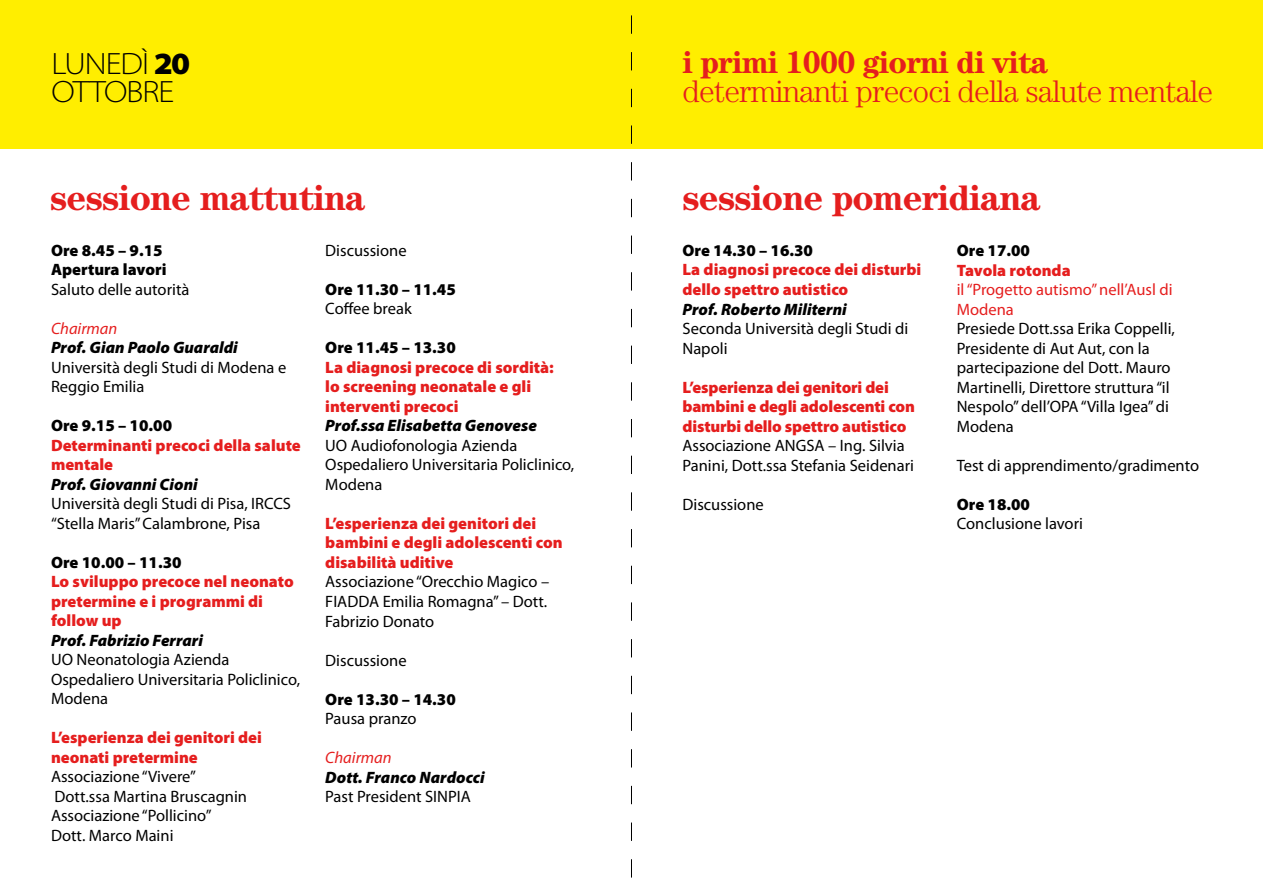
<style>
.page{position:relative;width:1263px;height:893px;background:#fff}
.page>*{position:absolute;margin:0;border:0;box-sizing:border-box;transform-origin:0 0}
.t1{font:700 36px "Century Std";letter-spacing:-.025em;color:#e51e1e}
.t2{font:300 31.35px "Century Std";letter-spacing:-.025em;color:#e51e1e}
.t3{font:700 31.35px "Century Std";letter-spacing:-.025em;color:#e51e1e}
.t4{font:300 semi-expanded 30.9px/27.8px "Myriad Pro";letter-spacing:-.03em;color:#000}
.t5{font:16.5px/19.5px "Myriad Pro";color:#000}
.t6{font:900 16.5px/19.5px "Myriad Pro";color:#e51e1e}
.t7{font:italic 900 16.5px "Myriad Pro";color:#000}
.t8{font:900 16.5px/19.5px "Myriad Pro";color:#000}
.t9{font:16.5px/19.5px "Myriad Pro";color:#e51e1e}
.t10{font:italic 16.5px "Myriad Pro";color:#e51e1e}
.s1{font-weight:900}
</style>
<div class="page">
<div style="left:0;top:0;width:1263px;height:149px;background:#fe0"></div>
<svg style="left:631px;top:15px;width:1px;height:863px"></svg>
<h3 class="t4" style="left:51px;top:50px;width:140px">LUNEDÌ <span class="s1">20<br></span>OTTOBRE</h3>
<h2 class="t3" style="left:682px;top:43px;width:367px">i primi 1000 giorni di vita</h2>
<h2 class="t2" style="left:682px;top:73px;width:532px">determinanti precoci della salute mentale</h2>
<h1 class="t1" style="left:50px;top:176px;width:317px">sessione mattutina</h1>
<h1 class="t1" style="left:682px;top:176px;width:359px">sessione pomeridiana</h1>
<p class="t8" style="left:51px;top:240px;width:117px">Ore 8.45 – 9.15<br>Apertura lavori</p>
<p class="t5" style="left:51px;top:279px;width:140px">Saluto delle autorità</p>
<p class="t10" style="left:51px;top:318px;width:68px">Chairman</p>
<p class="t7" style="left:51px;top:337px;width:188px">Prof. Gian Paolo Guaraldi</p>
<p class="t5" style="left:51px;top:357px;width:237px">Università degli Studi di Modena e<br>Reggio Emilia</p>
<p class="t8" style="left:51px;top:415px;width:123px">Ore 9.15 – 10.00</p>
<p class="t6" style="left:51px;top:435px;width:251px">Determinanti precoci della salute mentale</p>
<p class="t7" style="left:51px;top:473px;width:148px">Prof. Giovanni Cioni</p>
<p class="t5" style="left:51px;top:494px;width:242px">Università degli Studi di Pisa, IRCCS “Stella Maris” Calambrone, Pisa</p>
<p class="t8" style="left:51px;top:552px;width:132px">Ore 10.00 – 11.30</p>
<p class="t6" style="left:51px;top:571px;width:244px">Lo sviluppo precoce nel neonato pretermine e i programmi di follow up</p>
<p class="t7" style="left:51px;top:629px;width:154px">Prof. Fabrizio Ferrari</p>
<p class="t5" style="left:51px;top:650px;width:251px">UO Neonatologia Azienda<br>Ospedaliero Universitaria Policlinico,<br>Modena</p>
<p class="t6" style="left:51px;top:727px;width:212px">L’esperienza dei genitori dei neonati pretermine</p>
<p class="t5" style="left:51px;top:767px;width:198px">Associazione “Vivere”<br>Dott.ssa Martina Bruscagnin<br>Associazione “Pollicino”<br>Dott. Marco Maini</p>
<p class="t5" style="left:325px;top:240px;width:83px">Discussione</p>
<p class="t8" style="left:325px;top:279px;width:132px">Ore 11.30 – 11.45</p>
<p class="t5" style="left:325px;top:299px;width:88px">Coffee break</p>
<p class="t8" style="left:325px;top:337px;width:132px">Ore 11.45 – 13.30</p>
<p class="t6" style="left:325px;top:357px;width:230px">La diagnosi precoce di sordità: lo screening neonatale e gli interventi precoci</p>
<p class="t7" style="left:325px;top:415px;width:213px">Prof.ssa Elisabetta Genovese</p>
<p class="t5" style="left:325px;top:435px;width:251px">UO Audiofonologia Azienda<br>Ospedaliero Universitaria Policlinico,<br>Modena</p>
<p class="t6" style="left:325px;top:513px;width:239px">L’esperienza dei genitori dei bambini e degli adolescenti con disabilità uditive</p>
<p class="t5" style="left:325px;top:572px;width:225px">Associazione “Orecchio Magico –<br>FIADDA Emilia Romagna” – Dott.<br>Fabrizio Donato</p>
<p class="t5" style="left:325px;top:650px;width:83px">Discussione</p>
<p class="t8" style="left:325px;top:688px;width:132px">Ore 13.30 – 14.30</p>
<p class="t5" style="left:325px;top:708px;width:93px">Pausa pranzo</p>
<p class="t10" style="left:325px;top:747px;width:68px">Chairman</p>
<p class="t7" style="left:325px;top:766px;width:161px">Dott. Franco Nardocci</p>
<p class="t5" style="left:325px;top:786px;width:147px">Past President SINPIA</p>
<p class="t8" style="left:682px;top:240px;width:132px">Ore 14.30 – 16.30</p>
<p class="t6" style="left:682px;top:259px;width:240px">La diagnosi precoce dei disturbi dello spettro autistico</p>
<p class="t7" style="left:682px;top:298px;width:166px">Prof. Roberto Militerni</p>
<p class="t5" style="left:682px;top:318px;width:227px">Seconda Università degli Studi di<br>Napoli</p>
<p class="t6" style="left:682px;top:377px;width:234px">L’esperienza dei genitori dei bambini e degli adolescenti con disturbi dello spettro autistico</p>
<p class="t5" style="left:682px;top:435px;width:233px">Associazione ANGSA – Ing. Silvia<br>Panini, Dott.ssa Stefania Seidenari</p>
<p class="t5" style="left:682px;top:494px;width:83px">Discussione</p>
<p class="t8" style="left:957px;top:240px;width:75px">Ore 17.00</p>
<p class="t6" style="left:957px;top:260px;width:115px">Tavola rotonda</p>
<p class="t9" style="left:957px;top:279px;width:217px">il “Progetto autismo” nell’Ausl di<br>Modena</p>
<p class="t5" style="left:957px;top:318px;width:220px">Presiede Dott.ssa Erika Coppelli,<br>Presidente di Aut Aut, con la partecipazione del Dott. Mauro<br>Martinelli, Direttore struttura “il<br>Nespolo” dell’OPA “Villa Igea” di<br>Modena</p>
<p class="t5" style="left:957px;top:455px;width:244px">Test di apprendimento/gradimento</p>
<p class="t8" style="left:957px;top:494px;width:75px">Ore 18.00</p>
<p class="t5" style="left:957px;top:513px;width:128px">Conclusione lavori</p>
</div>
